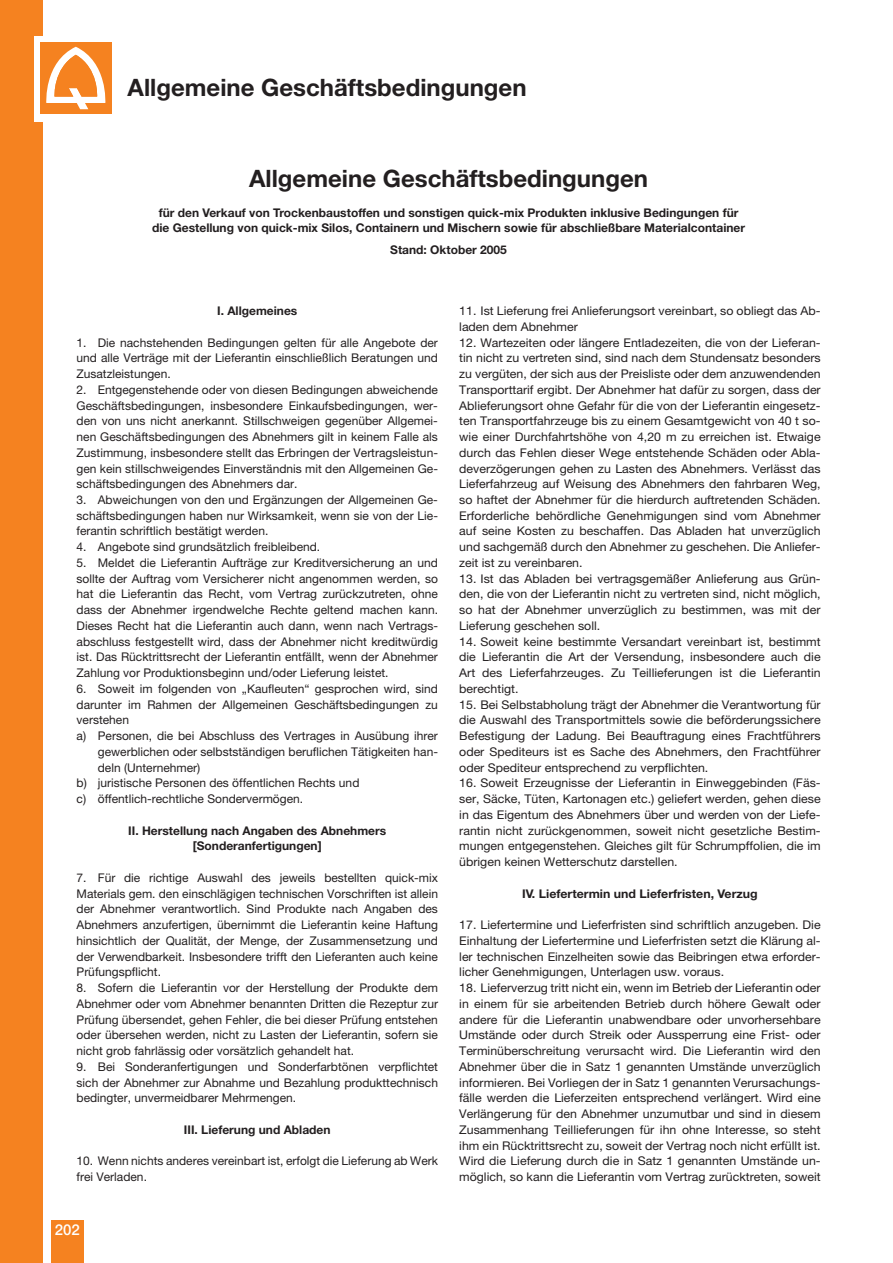
<style>
.page{position:relative;width:893px;height:1263px;background:#fff}
.page>*{position:absolute;margin:0;border:0;box-sizing:border-box;transform-origin:0 0}
.t1{font:700 24px "Helvetica Neue LT Pro";color:#231f20}
.t2{font:500 15px "Helvetica Neue LT Pro";color:#fff}
.t3{font:12px/15.8px "Helvetica Neue LT Pro";color:#231f20;text-align:justify}
.t4{font:700 12px/15px "Helvetica Neue LT Pro";color:#231f20;text-align:center}
</style>
<div class="page">
<div style="left:51px;top:1220px;width:33px;height:43px;background:#f58220"></div>
<div style="left:0;top:0;width:43px;height:1263px;background:#f58220"></div>
<div style="left:34px;top:36px;width:90px;height:85px;background:#fff"></div>
<div style="left:40px;top:43px;width:71px;height:71px;background:#f58220"></div>
<svg style="left:46px;top:47px;width:60px;height:62px"></svg>
<h1 class="t1" style="left:128px;top:72px;width:400px">Allgemeine Geschäftsbedingungen</h1>
<h1 class="t1" style="left:249px;top:164px;width:400px">Allgemeine Geschäftsbedingungen</h1>
<p class="t4" style="left:152px;top:205px;width:594px">für den Verkauf von Trockenbaustoffen und sonstigen quick-mix Produkten inklusive Bedingungen für die Gestellung von quick-mix Silos, Containern und Mischern sowie für abschließbare Materialcontainer</p>
<p class="t4" style="left:390px;top:241px;width:118px">Stand: Oktober 2005</p>
<p class="t4" style="left:217px;top:303px;width:82px">I. Allgemeines</p>
<p class="t3" style="left:77px;top:334px;width:363px">1. Die nachstehenden Bedingungen gelten für alle Angebote der und alle Verträge mit der Lieferantin einschließlich Beratungen und Zusatzleistungen.</p>
<p class="t3" style="left:77px;top:381px;width:363px">2. Entgegenstehende oder von diesen Bedingungen abweichende Geschäftsbedingungen, insbesondere Einkaufsbedingungen, wer&shy;den von uns nicht anerkannt. Stillschweigen gegenüber Allgemei&shy;nen Geschäftsbedingungen des Abnehmers gilt in keinem Falle als Zustimmung, insbesondere stellt das Erbringen der Vertragsleistun&shy;gen kein stillschweigendes Einverständnis mit den Allgemeinen Ge&shy;schäftsbedingungen des Abnehmers dar.</p>
<p class="t3" style="left:77px;top:492px;width:363px">3. Abweichungen von den und Ergänzungen der Allgemeinen Ge&shy;schäftsbedingungen haben nur Wirksamkeit, wenn sie von der Lie&shy;ferantin schriftlich bestätigt werden.</p>
<p class="t3" style="left:77px;top:539px;width:245px">4. Angebote sind grundsätzlich freibleibend.</p>
<p class="t3" style="left:77px;top:555px;width:363px">5. Meldet die Lieferantin Aufträge zur Kreditversicherung an und sollte der Auftrag vom Versicherer nicht angenommen werden, so hat die Lieferantin das Recht, vom Vertrag zurückzutreten, ohne dass der Abnehmer irgendwelche Rechte geltend machen kann.<br>Dieses Recht hat die Lieferantin auch dann, wenn nach Vertrags&shy;abschluss festgestellt wird, dass der Abnehmer nicht kreditwürdig ist. Das Rücktrittsrecht der Lieferantin entfällt, wenn der Abnehmer Zahlung vor Produktionsbeginn und/oder Lieferung leistet.</p>
<p class="t3" style="left:77px;top:681px;width:363px">6. Soweit im folgenden von „Kaufleuten“ gesprochen wird, sind</p>
<p class="t3" style="left:77px;top:696px;width:363px">darunter im Rahmen der Allgemeinen Geschäftsbedingungen zu</p>
<p class="t3" style="left:77px;top:712px;width:54px">verstehen</p>
<p class="t3" style="left:77px;top:728px;width:363px">a) Personen, die bei Abschluss des Vertrages in Ausübung ihrer</p>
<p class="t3" style="left:98px;top:744px;width:342px">gewerblichen oder selbstständigen beruflichen Tätigkeiten han-</p>
<p class="t3" style="left:98px;top:759px;width:104px">deln (Unternehmer)</p>
<p class="t3" style="left:77px;top:775px;width:284px">b) juristische Personen des öffentlichen Rechts und</p>
<p class="t3" style="left:77px;top:791px;width:228px">c) öffentlich-rechtliche Sondervermögen.</p>
<p class="t4" style="left:128px;top:822px;width:259px;line-height:15.8px">II. Herstellung nach Angaben des Abnehmers [Sonderanfertigungen]</p>
<p class="t3" style="left:77px;top:870px;width:363px">7. Für die richtige Auswahl des jeweils bestellten quick-mix Materials gem. den einschlägigen technischen Vorschriften ist allein der Abnehmer verantwortlich. Sind Produkte nach Angaben des Abnehmers anzufertigen, übernimmt die Lieferantin keine Haftung hinsichtlich der Qualität, der Menge, der Zusammensetzung und der Verwendbarkeit. Insbesondere trifft den Lieferanten auch keine Prüfungspflicht.</p>
<p class="t3" style="left:77px;top:980px;width:363px">8. Sofern die Lieferantin vor der Herstellung der Produkte dem Abnehmer oder vom Abnehmer benannten Dritten die Rezeptur zur Prüfung übersendet, gehen Fehler, die bei dieser Prüfung entstehen oder übersehen werden, nicht zu Lasten der Lieferantin, sofern sie nicht grob fahrlässig oder vorsätzlich gehandelt hat.</p>
<p class="t3" style="left:77px;top:1058px;width:363px">9. Bei Sonderanfertigungen und Sonderfarbtönen verpflichtet sich der Abnehmer zur Abnahme und Bezahlung produkttechnisch bedingter, unvermeidbarer Mehrmengen.</p>
<p class="t4" style="left:184px;top:1122px;width:148px">III. Lieferung und Abladen</p>
<p class="t3" style="left:77px;top:1153px;width:363px">10. Wenn nichts anderes vereinbart ist, erfolgt die Lieferung ab Werk frei Verladen.</p>
<p class="t2" style="left:55px;top:1221px;width:27px">202</p>
<p class="t3" style="left:459px;top:303px;width:363px">11. Ist Lieferung frei Anlieferungsort vereinbart, so obliegt das Ab&shy;laden dem Abnehmer</p>
<p class="t3" style="left:459px;top:334px;width:363px">12. Wartezeiten oder längere Entladezeiten, die von der Lieferan&shy;tin nicht zu vertreten sind, sind nach dem Stundensatz besonders zu vergüten, der sich aus der Preisliste oder dem anzuwendenden Transporttarif ergibt. Der Abnehmer hat dafür zu sorgen, dass der Ablieferungsort ohne Gefahr für die von der Lieferantin eingesetz&shy;ten Transportfahrzeuge bis zu einem Gesamtgewicht von 40 t so&shy;wie einer Durchfahrtshöhe von 4,20 m zu erreichen ist. Etwaige durch das Fehlen dieser Wege entstehende Schäden oder Abla&shy;deverzögerungen gehen zu Lasten des Abnehmers. Verlässt das Lieferfahrzeug auf Weisung des Abnehmers den fahrbaren Weg, so haftet der Abnehmer für die hierdurch auftretenden Schäden.<br>Erforderliche behördliche Genehmigungen sind vom Abnehmer auf seine Kosten zu beschaffen. Das Abladen hat unverzüglich und sachgemäß durch den Abnehmer zu geschehen. Die Anliefer&shy;zeit ist zu vereinbaren.</p>
<p class="t3" style="left:459px;top:570px;width:363px">13. Ist das Abladen bei vertragsgemäßer Anlieferung aus Grün&shy;den, die von der Lieferantin nicht zu vertreten sind, nicht möglich, so hat der Abnehmer unverzüglich zu bestimmen, was mit der Lieferung geschehen soll.</p>
<p class="t3" style="left:459px;top:633px;width:363px">14. Soweit keine bestimmte Versandart vereinbart ist, bestimmt die Lieferantin die Art der Versendung, insbesondere auch die Art des Lieferfahrzeuges. Zu Teillieferungen ist die Lieferantin berechtigt.</p>
<p class="t3" style="left:459px;top:696px;width:363px">15. Bei Selbstabholung trägt der Abnehmer die Verantwortung für die Auswahl des Transportmittels sowie die beförderungssichere Befestigung der Ladung. Bei Beauftragung eines Frachtführers oder Spediteurs ist es Sache des Abnehmers, den Frachtführer oder Spediteur entsprechend zu verpflichten.</p>
<p class="t3" style="left:459px;top:775px;width:363px">16. Soweit Erzeugnisse der Lieferantin in Einweggebinden (Fäs&shy;ser, Säcke, Tüten, Kartonagen etc.) geliefert werden, gehen diese in das Eigentum des Abnehmers über und werden von der Liefe&shy;rantin nicht zurückgenommen, soweit nicht gesetzliche Bestim&shy;mungen entgegenstehen. Gleiches gilt für Schrumpffolien, die im übrigen keinen Wetterschutz darstellen.</p>
<p class="t4" style="left:522px;top:885px;width:237px">IV. Liefertermin und Lieferfristen, Verzug</p>
<p class="t3" style="left:459px;top:917px;width:363px">17. Liefertermine und Lieferfristen sind schriftlich anzugeben. Die Einhaltung der Liefertermine und Lieferfristen setzt die Klärung al&shy;ler technischen Einzelheiten sowie das Beibringen etwa erforder&shy;licher Genehmigungen, Unterlagen usw. voraus.</p>
<p class="t3" style="left:459px;top:980px;width:363px">18. Lieferverzug tritt nicht ein, wenn im Betrieb der Lieferantin oder in einem für sie arbeitenden Betrieb durch höhere Gewalt oder andere für die Lieferantin unabwendbare oder unvorhersehbare Umstände oder durch Streik oder Aussperrung eine Frist- oder Terminüberschreitung verursacht wird. Die Lieferantin wird den Abnehmer über die in Satz 1 genannten Umstände unverzüglich informieren. Bei Vorliegen der in Satz 1 genannten Verursachungs&shy;fälle werden die Lieferzeiten entsprechend verlängert. Wird eine Verlängerung für den Abnehmer unzumutbar und sind in diesem Zusammenhang Teillieferungen für ihn ohne Interesse, so steht ihm ein Rücktrittsrecht zu, soweit der Vertrag noch nicht erfüllt ist.<br>Wird die Lieferung durch die in Satz 1 genannten Umstände un&shy;möglich, so kann die Lieferantin vom Vertrag zurücktreten, soweit</p>
</div>
